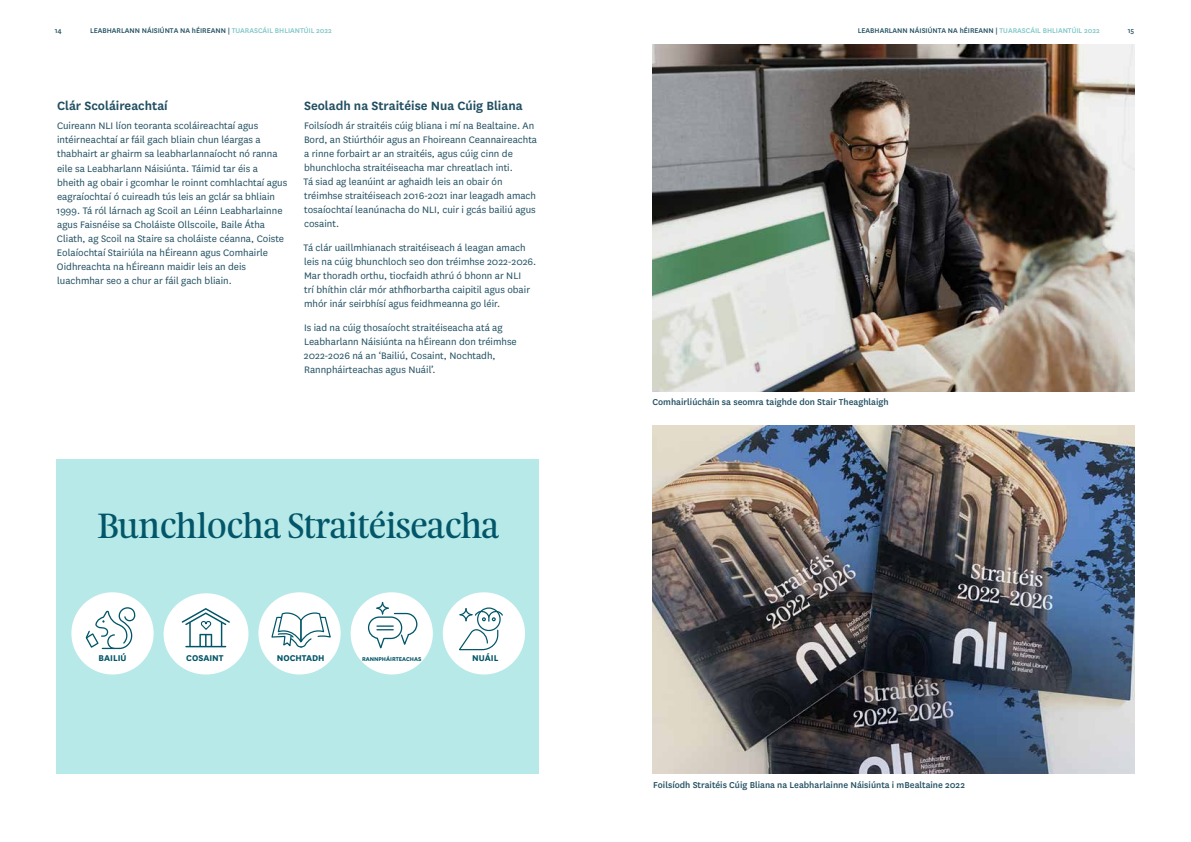
<style>
.page{position:relative;width:1191px;height:842px;background:#fff}
.page>*{position:absolute;margin:0;border:0;box-sizing:border-box;transform-origin:0 0}
.t1{font:31.8px "Feijoa Display";color:#035669}
.t2{font:600 14px "National";color:#214f61}
.t3{font:11px/14px "National";color:#214f61}
.t4{font:500 10px "National";color:#214f61}
.t5{font:700 9.8px "National";color:#005568}
.t6{font:500 8px "National";color:#214f61}
.t7{font:700 6.5px "National";color:#005568}
.s1{color:#7dc5c6}
</style>
<div class="page">
<img style="left:652px;top:425px;width:482px;height:349px">
<div style="left:57px;top:460px;width:482px;height:314px;background:#b6e9e7"></div>
<div style="left:443px;top:592px;width:82px;height:82px;background:#fff;border-radius:50%"></div>
<svg style="left:459px;top:607px;width:44px;height:44px"></svg>
<div style="left:258px;top:592px;width:83px;height:82px;background:#fff;border-radius:50%"></div>
<svg style="left:271px;top:612px;width:60px;height:36px"></svg>
<div style="left:71px;top:592px;width:83px;height:82px;background:#fff;border-radius:50%"></div>
<svg style="left:85px;top:607px;width:51px;height:43px"></svg>
<svg style="left:163px;top:593px;width:86px;height:82px"></svg>
<div style="left:350px;top:592px;width:83px;height:82px;background:#fff;border-radius:50%"></div>
<svg style="left:367px;top:601px;width:51px;height:48px"></svg>
<img style="left:652px;top:45px;width:482px;height:346px">
<p class="t6" style="left:55px;top:25px;width:9px">14</p>
<p class="t6" style="left:90px;top:25px;width:243px">LEABHARLANN NÁISIÚNTA NA hÉIREANN | <span class="s1">TUARASCÁIL BHLIANTÚIL 2022</span></p>
<p class="t6" style="left:858px;top:25px;width:243px">LEABHARLANN NÁISIÚNTA NA hÉIREANN | <span class="s1">TUARASCÁIL BHLIANTÚIL 2022</span></p>
<p class="t6" style="left:1127px;top:25px;width:8px">15</p>
<p class="t2" style="left:57px;top:96px;width:112px">Clár Scoláireachtaí</p>
<p class="t3" style="left:57px;top:119px;width:232px">Cuireann NLI líon teoranta scoláireachtaí agus intéirneachtaí ar fáil gach bliain chun léargas a thabhairt ar ghairm sa leabharlannaíocht nó ranna eile sa Leabharlann Náisiúnta. Táimid tar éis a bheith ag obair i gcomhar le roinnt comhlachtaí agus eagraíochtaí ó cuireadh tús leis an gclár sa bhliain 1999. Tá ról lárnach ag Scoil an Léinn Leabharlainne agus Faisnéise sa Choláiste Ollscoile, Baile Átha Cliath, ag Scoil na Staire sa choláiste céanna, Coiste Eolaíochtaí Stairiúla na hÉireann agus Comhairle Oidhreachta na hÉireann maidir leis an deis luachmhar seo a chur ar fáil gach bliain.</p>
<p class="t2" style="left:304px;top:96px;width:220px">Seoladh na Straitéise Nua Cúig Bliana</p>
<p class="t3" style="left:303px;top:119px;width:235px">Foilsíodh ár straitéis cúig bliana i mí na Bealtaine. An Bord, an Stiúrthóir agus an Fhoireann Ceannaireachta a rinne forbairt ar an straitéis, agus cúig cinn de bhunchlocha straitéiseacha mar chreatlach inti.<br>Tá siad ag leanúint ar aghaidh leis an obair ón tréimhse straitéiseach 2016-2021 inar leagadh amach tosaíochtaí leanúnacha do NLI, cuir i gcás bailiú agus cosaint.</p>
<p class="t3" style="left:303px;top:241px;width:234px">Tá clár uaillmhianach straitéiseach á leagan amach leis na cúig bhunchloch seo don tréimhse 2022-2026.<br>Mar thoradh orthu, tiocfaidh athrú ó bhonn ar NLI<br>trí bhíthin clár mór athfhorbartha caipitil agus obair mhór inár seirbhísí agus feidhmeanna go léir.</p>
<p class="t3" style="left:304px;top:321px;width:214px">Is iad na cúig thosaíocht straitéiseacha atá ag Leabharlann Náisiúnta na hÉireann don tréimhse 2022-2026 ná an ‘Bailiú, Cosaint, Nochtadh, Rannpháirteachas agus Nuáil’.</p>
<h1 class="t1" style="left:97px;top:505px;width:404px">Bunchlocha Straitéiseacha</h1>
<p class="t5" style="left:99px;top:651px;width:29px">BAILIÚ</p>
<p class="t5" style="left:186px;top:651px;width:39px">COSAINT</p>
<p class="t5" style="left:277px;top:651px;width:49px">NOCHTADH</p>
<p class="t7" style="left:362px;top:655px;width:61px">RANNPHÁIRTEACHAS</p>
<p class="t5" style="left:472px;top:651px;width:28px">NUÁIL</p>
<p class="t4" style="left:652px;top:395px;width:238px">Comhairliúcháin sa seomra taighde don Stair Theaghlaigh</p>
<p class="t4" style="left:653px;top:778px;width:313px">Foilsíodh Straitéis Cúig Bliana na Leabharlainne Náisiúnta i mBealtaine 2022</p>
</div>
